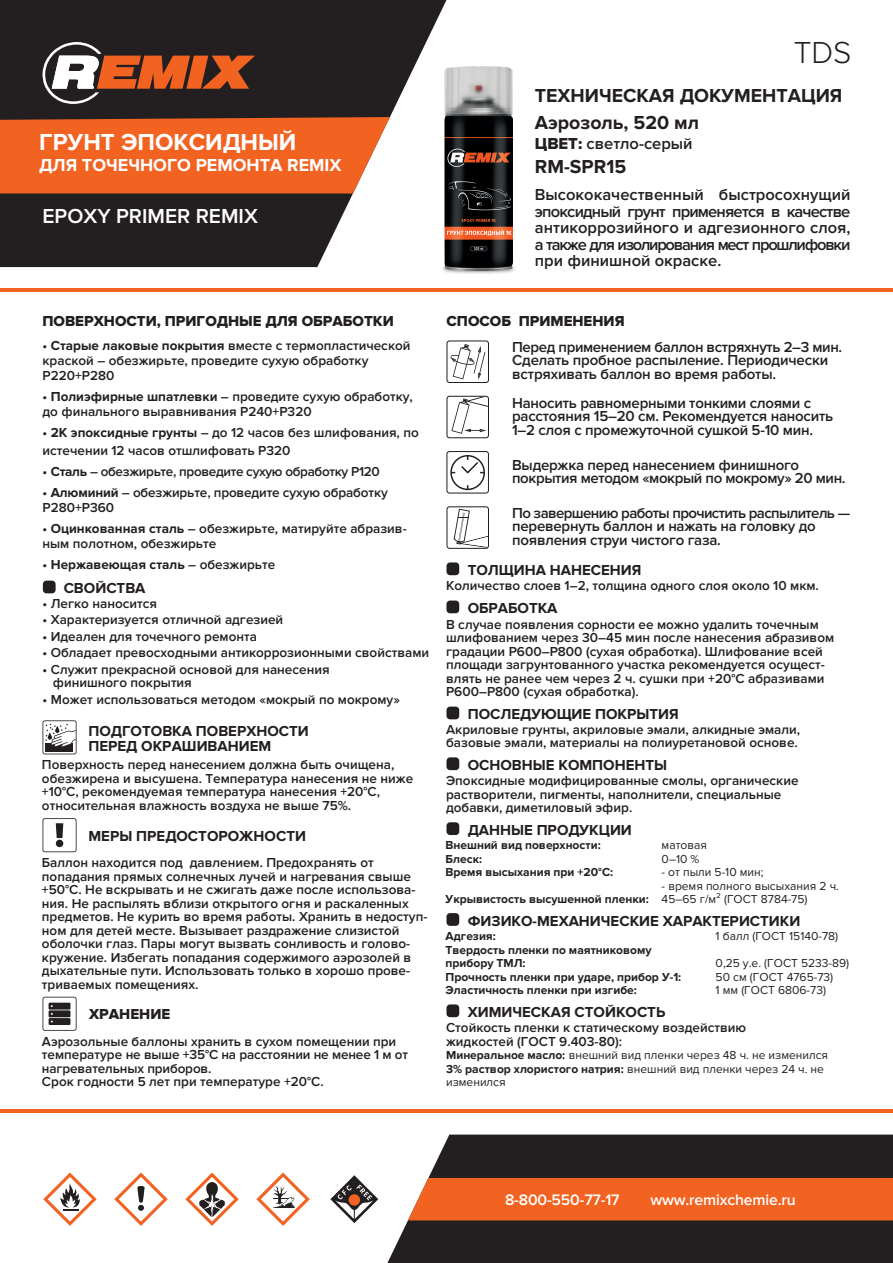
<style>
.page{position:relative;width:893px;height:1263px;background:#fff}
.page>*{position:absolute;margin:0;border:0;box-sizing:border-box;transform-origin:0 0}
.t1{font:300 31.5px "Proxima Nova";color:#231f20}
.t2{font:700 24px "Proxima Nova";color:#fff}
.t3{font:600 21px "Proxima Nova";color:#fff}
.t4{font:700 19.5px "Proxima Nova";color:#231f20}
.t5{font:700 18px "Proxima Nova";color:#fff}
.t6{font:600 16.5px/16.5px "Proxima Nova";letter-spacing:-.075em;color:#231f20;text-align:justify}
.t7{font:600 16.5px "Proxima Nova";color:#231f20}
.t8{font:600 15.75px "Proxima Nova";letter-spacing:-.01em;color:#fff}
.t9{font:600 15px/13.5px "Proxima Nova";letter-spacing:-.015em;color:#231f20}
.t10{font:700 15px/15px "Proxima Nova";color:#231f20}
.t11{font:15px "Proxima Nova Extrabld";color:#231f20}
.t12{font:600 13.5px/13.5px "Proxima Nova";color:#231f20}
.t13{font:600 13.5px "Proxima Nova";letter-spacing:-.025em;color:#231f20}
.t14{font:700 13.5px "Proxima Nova";color:#231f20}
.t15{font:12px/13.5px "Proxima Nova";color:#231f20}
.t16{font:700 12px/13.5px "Proxima Nova";color:#231f20}
.s1{font-family:"Proxima Nova Extrabld";font-weight:400}
.s2{font-weight:700}
.s3{font-weight:600}
</style>
<div class="page">
<svg style="left:43px;top:720px;width:34px;height:34px"></svg>
<svg style="left:0;top:0;width:446px;height:267px;background:#444041"></svg>
<svg style="left:387px;top:1134px;width:506px;height:129px;background:#373333"></svg>
<div style="left:408px;top:1178px;width:485px;height:42px;background:#f26221"></div>
<svg style="left:0;top:117px;width:390px;height:76px;background:#ee682b"></svg>
<hr style="left:0;top:288px;width:893px;height:4px;background:#f26221">
<hr style="left:0;top:1109px;width:893px;height:4px;background:#f26221">
<svg style="left:42px;top:42px;width:213px;height:62px;background:#784c3a"></svg>
<svg style="left:185px;top:1172px;width:54px;height:54px"></svg>
<svg style="left:256px;top:1172px;width:54px;height:54px"></svg>
<svg style="left:43px;top:1172px;width:54px;height:54px"></svg>
<svg style="left:114px;top:1172px;width:54px;height:54px"></svg>
<svg style="left:330px;top:1175px;width:49px;height:48px"></svg>
<svg style="left:446px;top:340px;width:43px;height:43px"></svg>
<img style="left:390px;top:212px;width:43px;height:55px">
<svg style="left:446px;top:396px;width:43px;height:42px"></svg>
<svg style="left:446px;top:451px;width:43px;height:43px"></svg>
<svg style="left:446px;top:506px;width:43px;height:43px"></svg>
<svg style="left:43px;top:997px;width:34px;height:34px"></svg>
<img style="left:433px;top:54px;width:82px;height:220px">
<svg style="left:43px;top:818px;width:34px;height:34px"></svg>
<div style="left:446px;top:562px;width:13px;height:13px;background:#231f20;border-radius:4px"></div>
<div style="left:446px;top:600px;width:13px;height:13px;background:#231f20;border-radius:4px"></div>
<div style="left:446px;top:707px;width:13px;height:12px;background:#231f20;border-radius:4px"></div>
<div style="left:43px;top:581px;width:13px;height:12px;background:#231f20;border-radius:4px"></div>
<div style="left:446px;top:757px;width:13px;height:13px;background:#231f20;border-radius:4px"></div>
<div style="left:446px;top:822px;width:13px;height:13px;background:#231f20;border-radius:4px"></div>
<div style="left:446px;top:913px;width:13px;height:13px;background:#231f20;border-radius:4px"></div>
<div style="left:446px;top:1004px;width:13px;height:13px;background:#231f20;border-radius:4px"></div>
<h2 class="t2" style="left:39px;top:128px;width:259px">ГРУНТ ЭПОКСИДНЫЙ</h2>
<h3 class="t5" style="left:39px;top:155px;width:304px">ДЛЯ ТОЧЕЧНОГО РЕМОНТА REMIX</h3>
<h3 class="t3" style="left:43px;top:204px;width:217px">EPOXY PRIMER REMIX</h3>
<h1 class="t1" style="left:794px;top:35px;width:59px">TDS</h1>
<h3 class="t4" style="left:535px;top:84px;width:309px">ТЕХНИЧЕСКАЯ ДОКУМЕНТАЦИЯ</h3>
<h3 class="t4" style="left:535px;top:112px;width:166px">Аэрозоль, 520 мл</h3>
<p class="t7" style="left:535px;top:134px;width:159px"><span class="s1">ЦВЕТ:</span> светло-серый</p>
<h3 class="t4" style="left:535px;top:155px;width:93px">RM-SPR15</h3>
<p class="t6" style="left:535px;top:187px;width:317px">Высококачественный быстросохнущий эпоксидный грунт применяется в качестве антикоррозийного и адгезионного слоя, а также для изолирования мест прошлифовки при финишной окраске.</p>
<p class="t11" style="left:43px;top:313px;width:353px">ПОВЕРХНОСТИ, ПРИГОДНЫЕ ДЛЯ ОБРАБОТКИ</p>
<p class="t11" style="left:446px;top:313px;width:180px">СПОСОБ ПРИМЕНЕНИЯ</p>
<p class="t12" style="left:43px;top:338px;width:369px;line-height:15px">• <span class="s2">Старые лаковые покрытия</span> вместе с термопластической краской – обезжирьте, проведите сухую обработку<br>Р220+Р280</p>
<p class="t12" style="left:43px;top:389px;width:372px;line-height:15px">• <span class="s2">Полиэфирные шпатлевки</span> – проведите сухую обработку, до финального выравнивания Р240+Р320</p>
<p class="t12" style="left:43px;top:423px;width:378px;line-height:18px">• <span class="s2">2К эпоксидные грунты</span> – до 12 часов без шлифования, по истечении 12 часов отшлифовать Р320</p>
<p class="t13" style="left:43px;top:463px;width:339px">• <span class="s2">Сталь</span> – обезжирьте, проведите сухую обработку Р120</p>
<p class="t12" style="left:43px;top:485px;width:347px;line-height:15px">• <span class="s2">Алюминий</span> – обезжирьте, проведите сухую обработку<br>Р280+Р360</p>
<p class="t12" style="left:43px;top:521px;width:366px;line-height:15px">• <span class="s2">Оцинкованная сталь</span> – обезжирьте, матируйте абразив&shy;ным полотном, обезжирьте</p>
<p class="t14" style="left:43px;top:556px;width:234px"><span class="s3">•</span> Нержавеющая сталь <span class="s3">– обезжирьте</span></p>
<p class="t9" style="left:512px;top:340px;width:332px">Перед применением баллон встряхнуть 2–3 мин.<br>Сделать пробное распыление. Периодически встряхивать баллон во время работы.</p>
<p class="t9" style="left:512px;top:396px;width:322px">Наносить равномерными тонкими слоями с расстояния 15–20 см. Рекомендуется наносить<br>1–2 слоя с промежуточной сушкой 5-10 мин.</p>
<p class="t9" style="left:512px;top:458px;width:335px">Выдержка перед нанесением финишного покрытия методом «мокрый по мокрому» 20 мин.</p>
<p class="t9" style="left:512px;top:506px;width:340px">По завершению работы прочистить распылитель — перевернуть баллон и нажать на головку до появления струи чистого газа.</p>
<p class="t10" style="left:468px;top:563px;width:175px">ТОЛЩИНА НАНЕСЕНИЯ</p>
<p class="t10" style="left:64px;top:581px;width:83px">СВОЙСТВА</p>
<p class="t12" style="left:446px;top:579px;width:374px">Количество слоев 1–2, толщина одного слоя около 10 мкм.</p>
<p class="t12" style="left:43px;top:597px;width:116px">• Легко наносится</p>
<p class="t12" style="left:43px;top:613px;width:242px">• Характеризуется отличной адгезией</p>
<p class="t12" style="left:43px;top:630px;width:216px">• Идеален для точечного ремонта</p>
<p class="t12" style="left:43px;top:646px;width:388px">• Обладает превосходными антикоррозионными свойствами</p>
<p class="t12" style="left:53px;top:663px;width:278px;text-indent:-10px">• Служит прекрасной основой для нанесения финишного покрытия</p>
<p class="t12" style="left:43px;top:693px;width:359px">• Может использоваться методом «мокрый по мокрому»</p>
<p class="t10" style="left:468px;top:601px;width:91px">ОБРАБОТКА</p>
<p class="t12" style="left:446px;top:618px;width:390px">В случае появления сорности ее можно удалить точечным шлифованием через 30–45 мин после нанесения абразивом градации Р600–Р800 (сухая обработка). Шлифование всей площади загрунтованного участка рекомендуется осущест&shy;влять не ранее чем через 2 ч. сушки при +20°С абразивами Р600–Р800 (сухая обработка).</p>
<p class="t10" style="left:468px;top:707px;width:213px">ПОСЛЕДУЮЩИЕ ПОКРЫТИЯ</p>
<p class="t10" style="left:88px;top:724px;width:222px">ПОДГОТОВКА ПОВЕРХНОСТИ<br>ПЕРЕД ОКРАШИВАНИЕМ</p>
<p class="t12" style="left:446px;top:723px;width:355px">Акриловые грунты, акриловые эмали, алкидные эмали, базовые эмали, материалы на полиуретановой основе.</p>
<p class="t12" style="left:42px;top:758px;width:373px">Поверхность перед нанесением должна быть очищена, обезжирена и высушена. Температура нанесения не ниже +10°С, рекомендуемая температура нанесения +20°С, относительная влажность воздуха не выше 75%.</p>
<p class="t10" style="left:468px;top:758px;width:201px">ОСНОВНЫЕ КОМПОНЕНТЫ</p>
<p class="t12" style="left:446px;top:774px;width:354px">Эпоксидные модифицированные смолы, органические растворители, пигменты, наполнители, специальные добавки, диметиловый эфир.</p>
<p class="t10" style="left:88px;top:828px;width:219px">МЕРЫ ПРЕДОСТОРОЖНОСТИ</p>
<p class="t12" style="left:42px;top:856px;width:387px">Баллон находится под давлением. Предохранять от попадания прямых солнечных лучей и нагревания свыше +50°С. Не вскрывать и не сжигать даже после использова&shy;ния. Не распылять вблизи открытого огня и раскаленных предметов. Не курить во время работы. Хранить в недоступ&shy;ном для детей месте. Вызывает раздражение слизистой оболочки глаз. Пары могут вызвать сонливость и голово&shy;кружение. Избегать попадания содержимого аэрозолей в дыхательные пути. Использовать только в хорошо прове&shy;триваемых помещениях.</p>
<p class="t11" style="left:89px;top:1005px;width:83px">ХРАНЕНИЕ</p>
<p class="t12" style="left:42px;top:1035px;width:367px">Аэрозольные баллоны хранить в сухом помещении при температуре не выше +35°С на расстоянии не менее 1 м от нагревательных приборов.<br>Срок годности 5 лет при температуре +20°С.</p>
<p class="t10" style="left:468px;top:823px;width:166px">ДАННЫЕ ПРОДУКЦИИ</p>
<p class="t16" style="left:446px;top:839px;width:157px">Внешний вид поверхности:</p>
<p class="t15" style="left:662px;top:838px;width:47px">матовая</p>
<p class="t16" style="left:446px;top:852px;width:38px">Блеск:</p>
<p class="t15" style="left:662px;top:852px;width:39px">0–10 %</p>
<p class="t16" style="left:446px;top:866px;width:169px">Время высыхания при +20°С:</p>
<p class="t15" style="left:662px;top:865px;width:103px">- от пыли 5-10 мин;</p>
<p class="t15" style="left:446px;top:879px;width:395px;text-indent:216px">- время полного высыхания 2 ч.<br><span class="s2">Укрывистость высушенной пленки:</span> 45–65 г/м² (ГОСТ 8784-75)</p>
<p class="t10" style="left:468px;top:914px;width:334px">ФИЗИКО-МЕХАНИЧЕСКИЕ ХАРАКТЕРИСТИКИ</p>
<p class="t16" style="left:446px;top:930px;width:52px">Адгезия:</p>
<p class="t15" style="left:716px;top:930px;width:124px">1 балл (ГОСТ 15140-78)</p>
<p class="t16" style="left:446px;top:943px;width:207px">Твердость пленки по маятниковому прибору ТМЛ:</p>
<p class="t15" style="left:716px;top:957px;width:135px">0,25 у.е. (ГОСТ 5233-89)</p>
<p class="t16" style="left:446px;top:970px;width:237px">Прочность пленки при ударе, прибор У-1:</p>
<p class="t15" style="left:716px;top:970px;width:119px">50 см (ГОСТ 4765-73)</p>
<p class="t16" style="left:446px;top:984px;width:193px">Эластичность пленки при изгибе:</p>
<p class="t15" style="left:716px;top:984px;width:112px">1 мм (ГОСТ 6806-73)</p>
<p class="t12" style="left:446px;top:1021px;width:301px">Стойкость пленки к статическому воздействию жидкостей (ГОСТ 9.403-80):</p>
<p class="t15" style="left:446px;top:1049px;width:384px"><span class="s2">Минеральное масло:</span> внешний вид пленки через 48 ч. не изменился<br><span class="s2">3% раствор хлористого натрия:</span> внешний вид пленки через 24 ч. не изменился</p>
<p class="t10" style="left:468px;top:1005px;width:199px">ХИМИЧЕСКАЯ СТОЙКОСТЬ</p>
<p class="t8" style="left:505px;top:1190px;width:116px">8-800-550-77-17</p>
<p class="t8" style="left:650px;top:1190px;width:147px">www.remixchemie.ru</p>
</div>
